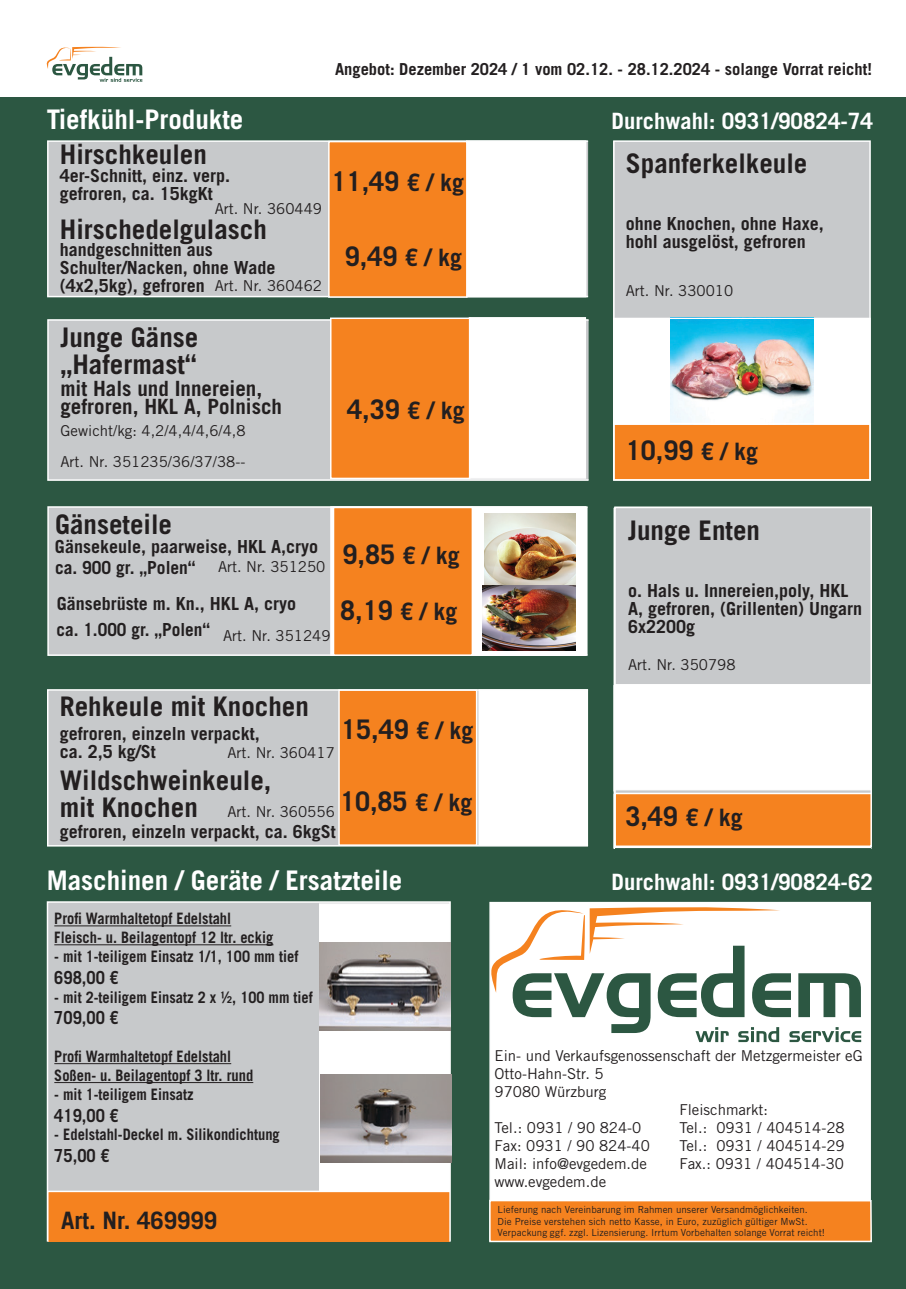
<style>
.page{position:relative;width:906px;height:1289px;background:#fff}
.page>*{position:absolute;margin:0;border:0;box-sizing:border-box;transform-origin:0 0}
.t1{font:700 27px/55.5px "Trade Gothic LT Std";color:#231f20}
.t2{font:700 27px "Trade Gothic LT Std";color:#fff}
.t3{font:700 24px "Trade Gothic LT Std";color:#231f20}
.t4{font:700 22.5px "Trade Gothic LT Std";color:#fff}
.t5{font:700 21px/18px "Trade Gothic LT Std";color:#231f20}
.t6{font:700 18px/18px "Trade Gothic LT Std";color:#231f20}
.t7{font:700 18px "Trade Gothic LT Std";color:#231f20;scale:.92 1}
.t8{font:700 18px "Trade Gothic LT Std";color:#231f20;scale:.96 1}
.t9{font:700 16.5px "Trade Gothic LT Std";color:#231f20}
.t10{font:700 15.75px/18.9px "Trade Gothic LT Std";color:#231f20;scale:.92 1}
.t11{font:15px "Trade Gothic LT Std";color:#231f20}
.t12{font:9.75px/11.7px "Trade Gothic LT Std";letter-spacing:.005em;color:#231f20}
.s1{font-weight:400;font-size:15px}
.s2{font-size:24px}
.s3{font-weight:700;font-size:27px}
</style>
<div class="page">
<div style="left:0;top:98px;width:906px;height:1190px;background:#2c5742"></div>
<svg style="left:46px;top:46px;width:96px;height:36px"></svg>
<div style="left:489px;top:901px;width:382px;height:339px;background:#fff;border:2px solid #fff"></div>
<div style="left:490px;top:1200px;width:381px;height:41px;background:#f5821f"></div>
<div style="left:489px;top:1199px;width:383px;height:43px;border:2px solid #fff"></div>
<svg style="left:489px;top:901px;width:372px;height:141px"></svg>
<svg style="left:46px;top:901px;width:405px;height:341px;background:#d0baa8"></svg>
<hr style="left:54px;top:925px;width:177px;height:1px;background:#231f20">
<hr style="left:54px;top:944px;width:219px;height:1px;background:#231f20">
<hr style="left:54px;top:1063px;width:177px;height:1px;background:#231f20">
<hr style="left:54px;top:1082px;width:199px;height:1px;background:#231f20">
<div style="left:319px;top:903px;width:131px;height:288px;background:#fff;border:2px solid #fff"></div>
<div style="left:47px;top:689px;width:542px;height:158px;background:#c7c9cb"></div>
<div style="left:338px;top:689px;width:139px;height:156px;background:#f5821f;border:2px solid #fff"></div>
<div style="left:478px;top:689px;width:110px;height:156px;background:#fff;border:2px solid #fff"></div>
<div style="left:47px;top:506px;width:282px;height:150px;background:#c7c9cb"></div>
<svg style="left:329px;top:506px;width:259px;height:150px;background:#f3f3f2"></svg>
<div style="left:333px;top:506px;width:140px;height:150px;background:#f5821f;border:2px solid #fff"></div>
<img style="left:484px;top:514px;width:91px;height:72px">
<img style="left:482px;top:586px;width:93px;height:64px">
<div style="left:47px;top:319px;width:542px;height:162px;background:#c7c9cb"></div>
<div style="left:470px;top:317px;width:117px;height:162px;background:#fff"></div>
<div style="left:330px;top:317px;width:140px;height:162px;background:#f5821f;border:2px solid #fff"></div>
<div style="left:615px;top:507px;width:256px;height:339px;background:#c7c9cb"></div>
<svg style="left:613px;top:792px;width:259px;height:56px;background:#f4892c"></svg>
<div style="left:614px;top:506px;width:258px;height:341px;border:2px solid #fff"></div>
<div style="left:614px;top:684px;width:258px;height:106px;background:#fff"></div>
<div style="left:47px;top:140px;width:542px;height:158px;background:#c7c9cb"></div>
<div style="left:465px;top:140px;width:123px;height:158px;background:#fff"></div>
<div style="left:328px;top:141px;width:139px;height:157px;background:#f5821f;border:2px solid #fff"></div>
<div style="left:614px;top:141px;width:256px;height:339px;background:#c7c9cb"></div>
<div style="left:614px;top:424px;width:256px;height:56px;background:#f5821f"></div>
<div style="left:613px;top:423px;width:258px;height:57px;border:2px solid #fff"></div>
<div style="left:613px;top:140px;width:258px;height:340px;border:2px solid #fff"></div>
<div style="left:613px;top:318px;width:257px;height:105px;background:#fff"></div>
<img style="left:671px;top:320px;width:142px;height:102px">
<div style="left:613px;top:318px;width:257px;height:106px;border:1px solid #fff"></div>
<img style="left:320px;top:942px;width:131px;height:88px">
<img style="left:320px;top:1074px;width:131px;height:87px">
<p class="t9" style="left:335px;top:59px;width:538px">Angebot: Dezember 2024 / 1 vom 02.12. - 28.12.2024 - solange Vorrat reicht!</p>
<h1 class="t2" style="left:47px;top:103px;width:198px">Tiefkühl-Produkte</h1>
<p class="t4" style="left:611px;top:107px;width:263px">Durchwahl: 0931/90824-74</p>
<h1 class="t1" style="left:60px;top:127px;width:148px">Hirschkeulen</h1>
<p class="t6" style="left:60px;top:166px;width:172px">4er-Schnitt, einz. verp. gefroren, ca. 15kgKt</p>
<h1 class="t1" style="left:60px;top:201px;width:208px">Hirschedelgulasch</h1>
<p class="t6" style="left:60px;top:240px;width:264px">handgeschnitten aus<br>Schulter/Nacken, ohne Wade (4x2,5kg), gefroren <span class="s1">Art. Nr. 360462</span></p>
<h1 class="t1" style="left:345px;top:228px;width:119px">9,49 <span class="s2">€ / kg</span></h1>
<h1 class="t1" style="left:332px;top:153px;width:134px">11,49 <span class="s2">€ / kg</span></h1>
<p class="t11" style="left:215px;top:200px;width:109px">Art. Nr. 360449</p>
<h1 class="t1" style="left:60px;top:323px;width:139px;line-height:27px">Junge Gänse „Hafermast“</h1>
<p class="t5" style="left:60px;top:379px;width:223px">mit Hals und Innereien, gefroren, HKL A, Polnisch</p>
<p class="t11" style="left:60px;top:453px;width:186px">Art. Nr. 351235/36/37/38--</p>
<p class="t11" style="left:61px;top:421px;width:186px">Gewicht/kg: 4,2/4,4/4,6/4,8</p>
<h1 class="t1" style="left:347px;top:381px;width:119px">4,39 <span class="s2">€ / kg</span></h1>
<h1 class="t1" style="left:55px;top:496px;width:119px">Gänseteile</h1>
<p class="t6" style="left:55px;top:536px;width:265px;line-height:21px">Gänsekeule, paarweise, HKL A,cryo ca. 900 gr. „Polen“</p>
<p class="t6" style="left:57px;top:594px;width:241px">Gänsebrüste m. Kn., HKL A, cryo</p>
<p class="t11" style="left:223px;top:627px;width:109px">Art. Nr. 351249</p>
<p class="t11" style="left:218px;top:557px;width:109px">Art. Nr. 351250</p>
<p class="t8" style="left:56px;top:618px;width:162px">ca. 1.000 gr. „Polen“</p>
<h1 class="t1" style="left:340px;top:526px;width:121px">9,85 <span class="s2">€ / kg<br></span>8,19 <span class="s2">€ / kg</span></h1>
<h1 class="t1" style="left:60px;top:678px;width:251px">Rehkeule mit Knochen</h1>
<p class="t11" style="left:227px;top:743px;width:109px">Art. Nr. 360417</p>
<h1 class="t1" style="left:341px;top:701px;width:134px">15,49 <span class="s2">€ / kg</span></h1>
<p class="t6" style="left:60px;top:724px;width:201px">gefroren, einzeln verpackt, ca. 2,5 kg/St</p>
<h1 class="t1" style="left:60px;top:752px;width:213px">Wildschweinkeule,</h1>
<p class="t11" style="left:60px;top:802px;width:276px"><span class="s3">mit Knochen</span> Art. Nr. 360556</p>
<p class="t6" style="left:60px;top:822px;width:278px">gefroren, einzeln verpackt, ca. 6kgSt</p>
<h1 class="t1" style="left:340px;top:773px;width:134px">10,85 <span class="s2">€ / kg</span></h1>
<h1 class="t1" style="left:626px;top:135px;width:183px">Spanferkelkeule</h1>
<p class="t6" style="left:626px;top:214px;width:200px">ohne Knochen, ohne Haxe, hohl ausgelöst, gefroren</p>
<p class="t11" style="left:626px;top:281px;width:109px">Art. Nr. 330010</p>
<h1 class="t1" style="left:626px;top:422px;width:134px">10,99 <span class="s2">€ / kg</span></h1>
<h1 class="t1" style="left:628px;top:502px;width:124px">Eierspätzle</h1>
<p class="t6" style="left:628px;top:581px;width:180px">4 x 2,5kgBtlKt, gefroren</p>
<h1 class="t1" style="left:628px;top:502px;width:134px">Junge Enten</h1>
<p class="t6" style="left:628px;top:581px;width:236px">o. Hals u. Innereien,poly, HKL<br>A, gefroren, (Grillenten) Ungarn<br>6x2200g</p>
<p class="t11" style="left:628px;top:655px;width:109px">Art. Nr. 350798</p>
<p class="t11" style="left:628px;top:648px;width:109px">Art. Nr. 411075</p>
<h1 class="t1" style="left:625px;top:788px;width:119px">3,49 <span class="s2">€ / kg</span></h1>
<h1 class="t1" style="left:648px;top:788px;width:17px">8</h1>
<h1 class="t2" style="left:47px;top:864px;width:357px">Maschinen / Geräte / Ersatzteile</h1>
<p class="t4" style="left:611px;top:868px;width:263px">Durchwahl: 0931/90824-62</p>
<p class="t10" style="left:54px;top:909px;width:240px">Profi Warmhaltetopf Edelstahl<br>Fleisch- u. Beilagentopf 12 ltr. eckig</p>
<p class="t10" style="left:54px;top:946px;width:267px">- mit 1-teiligem Einsatz 1/1, 100 mm tief</p>
<p class="t7" style="left:54px;top:966px;width:72px">698,00 €</p>
<p class="t10" style="left:54px;top:987px;width:282px">- mit 2-teiligem Einsatz 2 x ½, 100 mm tief</p>
<p class="t7" style="left:54px;top:1006px;width:72px">709,00 €</p>
<p class="t10" style="left:54px;top:1046px;width:218px">Profi Warmhaltetopf Edelstahl<br>Soßen- u. Beilagentopf 3 ltr. rund</p>
<p class="t10" style="left:54px;top:1084px;width:153px">- mit 1-teiligem Einsatz</p>
<p class="t7" style="left:54px;top:1103px;width:72px">419,00 €</p>
<p class="t10" style="left:54px;top:1125px;width:247px">- Edelstahl-Deckel m. Silikondichtung</p>
<p class="t7" style="left:54px;top:1144px;width:62px">75,00 €</p>
<h2 class="t3" style="left:61px;top:1205px;width:158px">Art. Nr. 469999</h2>
<p class="t11" style="left:494px;top:1046px;width:370px">Ein- und Verkaufsgenossenschaft der Metzgermeister eG</p>
<p class="t11" style="left:494px;top:1064px;width:111px">Otto-Hahn-Str. 5</p>
<p class="t11" style="left:494px;top:1082px;width:113px">97080 Würzburg</p>
<p class="t11" style="left:679px;top:1100px;width:90px">Fleischmarkt:</p>
<p class="t11" style="left:494px;top:1118px;width:148px">Tel.: 0931 / 90 824-0</p>
<p class="t11" style="left:679px;top:1118px;width:167px">Tel.: 0931 / 404514-28</p>
<p class="t11" style="left:494px;top:1136px;width:157px">Fax: 0931 / 90 824-40</p>
<p class="t11" style="left:679px;top:1136px;width:167px">Tel.: 0931 / 404514-29</p>
<p class="t11" style="left:494px;top:1154px;width:154px">Mail: info@evgedem.de</p>
<p class="t11" style="left:679px;top:1154px;width:166px">Fax.: 0931 / 404514-30</p>
<p class="t11" style="left:494px;top:1172px;width:113px">www.evgedem.de</p>
<p class="t12" style="left:497px;top:1203px;width:329px">Lieferung nach Vereinbarung im Rahmen unserer Versandmöglichkeiten.<br>Die Preise verstehen sich netto Kasse, in Euro, zuzüglich gültiger MwSt.<br>Verpackung ggf. zzgl. Lizensierung. Irrtum Vorbehalten solange Vorrat reicht!</p>
</div>
